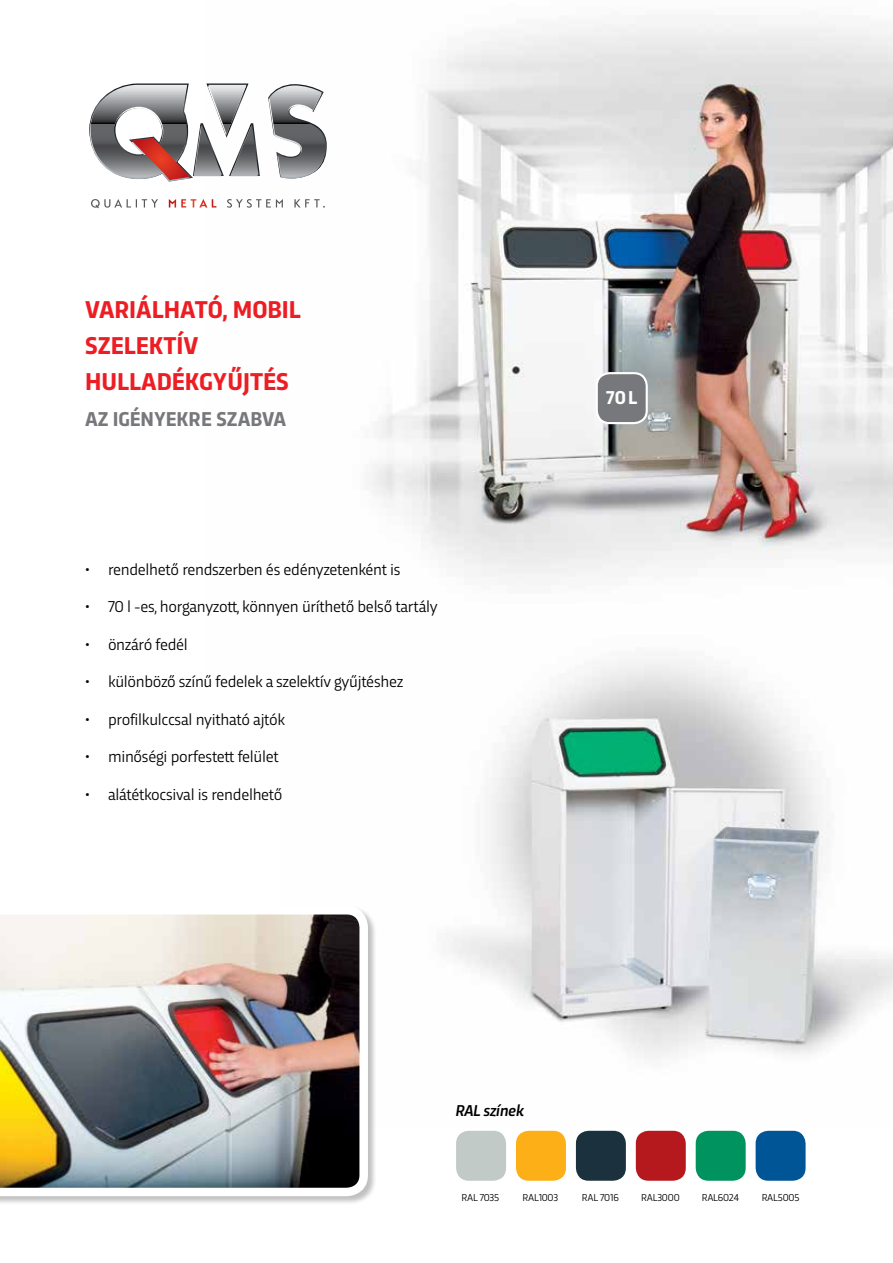
<style>
.page{position:relative;width:893px;height:1263px;background:#fff}
.page>*{position:absolute;margin:0;border:0;box-sizing:border-box;transform-origin:0 0}
.t1{font:700 25.5px/36px "Trasandina";color:#ed1d24}
.t2{font:700 21px "Trasandina";color:#77787b}
.t3{font:700 19.5px "Trasandina";color:#fff}
.t4{font:16.5px "Trasandina";letter-spacing:-.02em;color:#000}
.t5{font:italic 500 16.5px "Trasandina";letter-spacing:-.02em;color:#000}
.t6{font:10.5px "Trasandina";letter-spacing:-.02em;color:#000}
</style>
<div class="page">
<img style="left:205px;top:23px;width:688px;height:557px">
<img style="left:450px;top:661px;width:443px;height:397px">
<div style="left:0;top:905px;width:377px;height:300px;background:#000;opacity:.25"></div>
<img style="left:0;top:905px;width:372px;height:295px">
<div style="left:597px;top:373px;width:50px;height:50px;background:#77787b;border-radius:13px"></div>
<div style="left:596px;top:372px;width:52px;height:52px;border:2px solid #fff;border-radius:13px"></div>
<div style="left:456px;top:1131px;width:50px;height:50px;background:#c1cac7;border-radius:13px"></div>
<div style="left:516px;top:1131px;width:50px;height:50px;background:#fcaf17;border-radius:13px"></div>
<div style="left:576px;top:1131px;width:50px;height:50px;background:#1b323e;border-radius:13px"></div>
<div style="left:636px;top:1131px;width:50px;height:50px;background:#b5191e;border-radius:13px"></div>
<svg style="left:227px;top:199px;width:98px;height:9px"></svg>
<svg style="left:169px;top:199px;width:47px;height:8px"></svg>
<svg style="left:91px;top:199px;width:67px;height:9px"></svg>
<svg style="left:89px;top:82px;width:239px;height:101px"></svg>
<div style="left:696px;top:1131px;width:50px;height:50px;background:#00925f;border-radius:13px"></div>
<div style="left:756px;top:1131px;width:50px;height:50px;background:#005596;border-radius:13px"></div>
<h1 class="t1" style="left:85px;top:289px;width:217px">VARIÁLHATÓ, MOBIL<br>SZELEKTÍV<br>HULLADÉKGYŰJTÉS</h1>
<p class="t2" style="left:85px;top:403px;width:203px">AZ IGÉNYEKRE SZABVA</p>
<p class="t4" style="left:85px;top:557px;width:317px">• rendelhető rendszerben és edényzetenként is</p>
<p class="t4" style="left:85px;top:595px;width:354px">• 70 l -es, horganyzott, könnyen üríthető belső tartály</p>
<p class="t4" style="left:85px;top:632px;width:104px">• önzáró fedél</p>
<p class="t4" style="left:85px;top:670px;width:320px">• különböző színű fedelek a szelektív gyűjtéshez</p>
<p class="t4" style="left:85px;top:707px;width:202px">• profilkulccsal nyitható ajtók</p>
<p class="t4" style="left:85px;top:745px;width:195px">• minőségi porfestett felület</p>
<p class="t4" style="left:85px;top:782px;width:199px">• alátétkocsival is rendelhető</p>
<p class="t3" style="left:606px;top:383px;width:33px">70 L</p>
<p class="t5" style="left:455px;top:1098px;width:70px">RAL színek</p>
<p class="t6" style="left:462px;top:1190px;width:39px">RAL 7035</p>
<p class="t6" style="left:523px;top:1190px;width:37px">RAL1003</p>
<p class="t6" style="left:582px;top:1190px;width:38px">RAL 7016</p>
<p class="t6" style="left:641px;top:1190px;width:40px">RAL3000</p>
<p class="t6" style="left:702px;top:1190px;width:39px">RAL6024</p>
<p class="t6" style="left:762px;top:1190px;width:39px">RAL5005</p>
</div>
